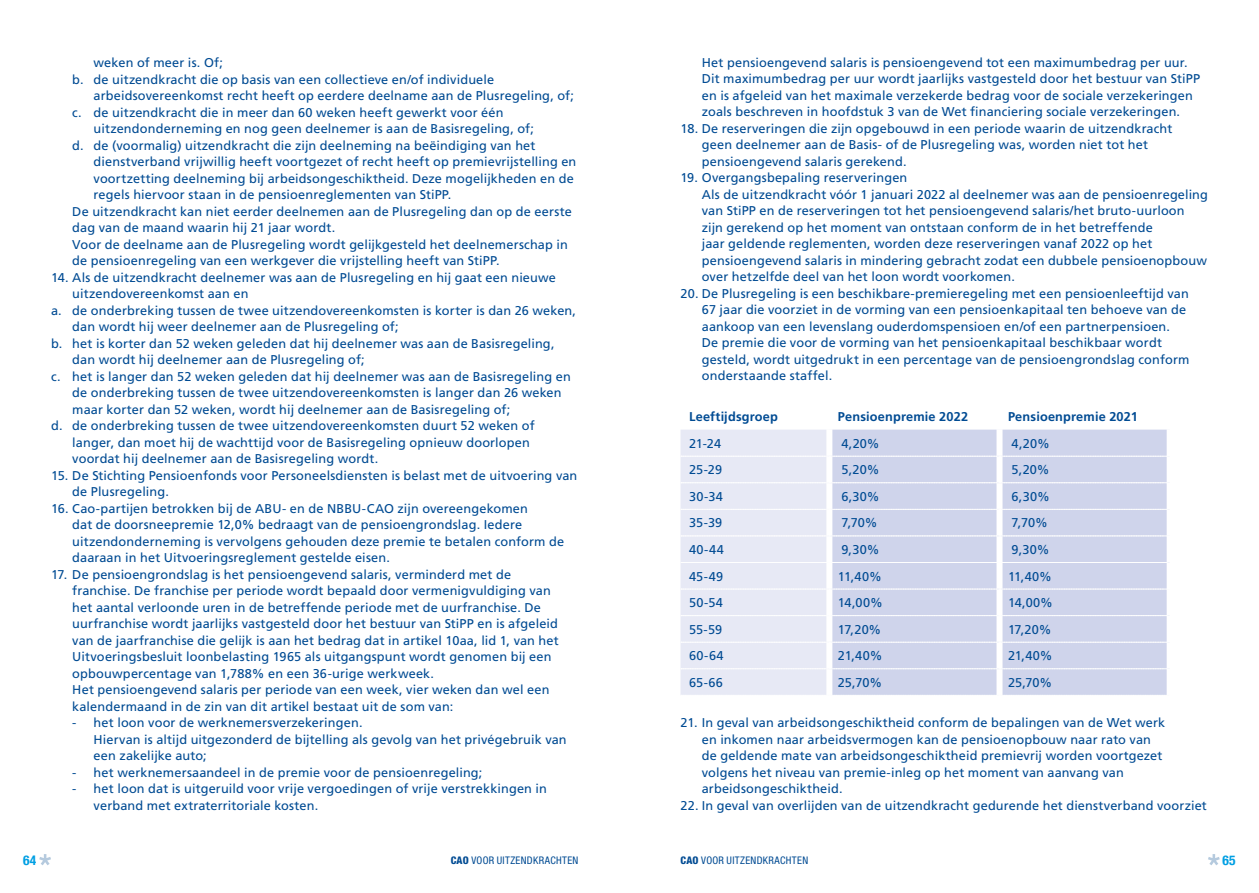
<style>
.page{position:relative;width:1259px;height:893px;background:#fff}
.page>*{position:absolute;margin:0;border:0;box-sizing:border-box;transform-origin:0 0}
.t1{font:700 condensed 13.5px "Helvetica Neue";color:#009fe3}
.t2{font:12.75px/16.5px "Frutiger LT Std";letter-spacing:.01em;color:#004b93}
.t3{font:700 12.75px "Frutiger LT Std";letter-spacing:.015em;color:#004b93}
.t4{font:condensed 10.5px "Helvetica Neue LT Pro";letter-spacing:.03em;color:#004b93}
.s1{font-weight:800}
</style>
<div class="page">
<svg style="left:1208px;top:854px;width:11px;height:11px"></svg>
<svg style="left:39px;top:854px;width:12px;height:11px"></svg>
<svg style="left:680px;top:430px;width:489px;height:265px;background:#d9dcef"></svg>
<p class="t2" style="left:94px;top:54px;width:131px">weken of meer is. Of;</p>
<p class="t2" style="left:72px;top:71px;width:423px">b. de uitzendkracht die op basis van een collectieve en/of individuele</p>
<p class="t2" style="left:94px;top:87px;width:482px">arbeidsovereenkomst recht heeft op eerdere deelname aan de Plusregeling, of;</p>
<p class="t2" style="left:72px;top:104px;width:433px">c. de uitzendkracht die in meer dan 60 weken heeft gewerkt voor één</p>
<p class="t2" style="left:94px;top:120px;width:442px">uitzendonderneming en nog geen deelnemer is aan de Basisregeling, of;</p>
<p class="t2" style="left:72px;top:137px;width:465px">d. de (voormalig) uitzendkracht die zijn deelneming na beëindiging van het</p>
<p class="t2" style="left:94px;top:153px;width:484px">dienstverband vrijwillig heeft voortgezet of recht heeft op premievrijstelling en</p>
<p class="t2" style="left:94px;top:170px;width:481px">voortzetting deelneming bij arbeidsongeschiktheid. Deze mogelijkheden en de</p>
<p class="t2" style="left:94px;top:186px;width:359px">regels hiervoor staan in de pensioenreglementen van StiPP.</p>
<p class="t2" style="left:72px;top:203px;width:501px">De uitzendkracht kan niet eerder deelnemen aan de Plusregeling dan op de eerste</p>
<p class="t2" style="left:72px;top:219px;width:264px">dag van de maand waarin hij 21 jaar wordt.</p>
<p class="t2" style="left:72px;top:236px;width:497px">Voor de deelname aan de Plusregeling wordt gelijkgesteld het deelnemerschap in</p>
<p class="t2" style="left:72px;top:252px;width:429px">de pensioenregeling van een werkgever die vrijstelling heeft van StiPP.</p>
<p class="t2" style="left:51px;top:269px;width:506px">14. Als de uitzendkracht deelnemer was aan de Plusregeling en hij gaat een nieuwe</p>
<p class="t2" style="left:72px;top:285px;width:178px">uitzendovereenkomst aan en</p>
<p class="t2" style="left:51px;top:302px;width:526px">a. de onderbreking tussen de twee uitzendovereenkomsten is korter is dan 26 weken,</p>
<p class="t2" style="left:72px;top:318px;width:328px">dan wordt hij weer deelnemer aan de Plusregeling of;</p>
<p class="t2" style="left:51px;top:335px;width:505px">b. het is korter dan 52 weken geleden dat hij deelnemer was aan de Basisregeling,</p>
<p class="t2" style="left:72px;top:351px;width:294px">dan wordt hij deelnemer aan de Plusregeling of;</p>
<p class="t2" style="left:51px;top:368px;width:521px">c. het is langer dan 52 weken geleden dat hij deelnemer was aan de Basisregeling en</p>
<p class="t2" style="left:72px;top:384px;width:491px">de onderbreking tussen de twee uitzendovereenkomsten is langer dan 26 weken</p>
<p class="t2" style="left:72px;top:401px;width:439px">maar korter dan 52 weken, wordt hij deelnemer aan de Basisregeling of;</p>
<p class="t2" style="left:51px;top:417px;width:485px">d. de onderbreking tussen de twee uitzendovereenkomsten duurt 52 weken of</p>
<p class="t2" style="left:72px;top:434px;width:459px">langer, dan moet hij de wachttijd voor de Basisregeling opnieuw doorlopen</p>
<p class="t2" style="left:72px;top:450px;width:307px">voordat hij deelnemer aan de Basisregeling wordt.</p>
<p class="t2" style="left:72px;top:467px;width:506px;text-indent:-21px">15. De Stichting Pensioenfonds voor Personeelsdiensten is belast met de uitvoering van de Plusregeling.</p>
<p class="t2" style="left:72px;top:500px;width:493px;text-indent:-21px">16. Cao-partijen betrokken bij de ABU- en de NBBU-CAO zijn overeengekomen<br>dat de doorsneepremie 12,0% bedraagt van de pensioengrondslag. Iedere uitzendonderneming is vervolgens gehouden deze premie te betalen conform de daaraan in het Uitvoeringsreglement gestelde eisen.</p>
<p class="t2" style="left:72px;top:566px;width:488px;text-indent:-21px">17. De pensioengrondslag is het pensioengevend salaris, verminderd met de franchise. De franchise per periode wordt bepaald door vermenigvuldiging van het aantal verloonde uren in de betreffende periode met de uurfranchise. De uurfranchise wordt jaarlijks vastgesteld door het bestuur van StiPP en is afgeleid van de jaarfranchise die gelijk is aan het bedrag dat in artikel 10aa, lid 1, van het Uitvoeringsbesluit loonbelasting 1965 als uitgangspunt wordt genomen bij een opbouwpercentage van 1,788% en een 36-urige werkweek.<br>Het pensioengevend salaris per periode van een week, vier weken dan wel een kalendermaand in de zin van dit artikel bestaat uit de som van:</p>
<p class="t2" style="left:94px;top:714px;width:474px;text-indent:-21px">- het loon voor de werknemersverzekeringen.<br>Hiervan is altijd uitgezonderd de bijtelling als gevolg van het privégebruik van een zakelijke auto;</p>
<p class="t2" style="left:72px;top:764px;width:411px">- het werknemersaandeel in de premie voor de pensioenregeling;</p>
<p class="t2" style="left:94px;top:780px;width:455px;text-indent:-21px">- het loon dat is uitgeruild voor vrije vergoedingen of vrije verstrekkingen in verband met extraterritoriale kosten.</p>
<p class="t2" style="left:702px;top:54px;width:500px">Het pensioengevend salaris is pensioengevend tot een maximumbedrag per uur.<br>Dit maximumbedrag per uur wordt jaarlijks vastgesteld door het bestuur van StiPP en is afgeleid van het maximale verzekerde bedrag voor de sociale verzekeringen zoals beschreven in hoofdstuk 3 van de Wet financiering sociale verzekeringen.</p>
<p class="t2" style="left:702px;top:120px;width:472px;text-indent:-21px">18. De reserveringen die zijn opgebouwd in een periode waarin de uitzendkracht geen deelnemer aan de Basis- of de Plusregeling was, worden niet tot het pensioengevend salaris gerekend.</p>
<p class="t2" style="left:702px;top:170px;width:508px;text-indent:-21px">19. Overgangsbepaling reserveringen<br>Als de uitzendkracht vóór 1 januari 2022 al deelnemer was aan de pensioenregeling van StiPP en de reserveringen tot het pensioengevend salaris/het bruto-uurloon zijn gerekend op het moment van ontstaan conform de in het betreffende<br>jaar geldende reglementen, worden deze reserveringen vanaf 2022 op het pensioengevend salaris in mindering gebracht zodat een dubbele pensioenopbouw over hetzelfde deel van het loon wordt voorkomen.</p>
<p class="t2" style="left:702px;top:285px;width:489px;text-indent:-21px">20. De Plusregeling is een beschikbare-premieregeling met een pensioenleeftijd van 67 jaar die voorziet in de vorming van een pensioenkapitaal ten behoeve van de aankoop van een levenslang ouderdomspensioen en/of een partnerpensioen.<br>De premie die voor de vorming van het pensioenkapitaal beschikbaar wordt gesteld, wordt uitgedrukt in een percentage van de pensioengrondslag conform onderstaande staffel.</p>
<p class="t3" style="left:689px;top:409px;width:90px">Leeftijdsgroep</p>
<p class="t3" style="left:838px;top:409px;width:132px">Pensioenpremie 2022</p>
<p class="t3" style="left:1008px;top:409px;width:131px">Pensioenpremie 2021</p>
<p class="t2" style="left:689px;top:435px;width:34px">21-24</p>
<p class="t2" style="left:841px;top:435px;width:40px">4,20%</p>
<p class="t2" style="left:1011px;top:435px;width:40px">4,20%</p>
<p class="t2" style="left:689px;top:462px;width:35px">25-29</p>
<p class="t2" style="left:841px;top:462px;width:40px">5,20%</p>
<p class="t2" style="left:1011px;top:462px;width:40px">5,20%</p>
<p class="t2" style="left:689px;top:488px;width:35px">30-34</p>
<p class="t2" style="left:841px;top:488px;width:40px">6,30%</p>
<p class="t2" style="left:1011px;top:488px;width:40px">6,30%</p>
<p class="t2" style="left:689px;top:515px;width:35px">35-39</p>
<p class="t2" style="left:841px;top:515px;width:38px">7,70%</p>
<p class="t2" style="left:1011px;top:515px;width:38px">7,70%</p>
<p class="t2" style="left:689px;top:541px;width:36px">40-44</p>
<p class="t2" style="left:841px;top:541px;width:39px">9,30%</p>
<p class="t2" style="left:1011px;top:541px;width:39px">9,30%</p>
<p class="t2" style="left:689px;top:568px;width:36px">45-49</p>
<p class="t2" style="left:838px;top:568px;width:45px">11,40%</p>
<p class="t2" style="left:1008px;top:568px;width:45px">11,40%</p>
<p class="t2" style="left:689px;top:594px;width:36px">50-54</p>
<p class="t2" style="left:838px;top:594px;width:46px">14,00%</p>
<p class="t2" style="left:1008px;top:594px;width:46px">14,00%</p>
<p class="t2" style="left:689px;top:621px;width:35px">55-59</p>
<p class="t2" style="left:838px;top:621px;width:45px">17,20%</p>
<p class="t2" style="left:1008px;top:621px;width:45px">17,20%</p>
<p class="t2" style="left:689px;top:648px;width:36px">60-64</p>
<p class="t2" style="left:838px;top:648px;width:46px">21,40%</p>
<p class="t2" style="left:1008px;top:648px;width:46px">21,40%</p>
<p class="t2" style="left:689px;top:674px;width:35px">65-66</p>
<p class="t2" style="left:838px;top:674px;width:46px">25,70%</p>
<p class="t2" style="left:1008px;top:674px;width:46px">25,70%</p>
<p class="t2" style="left:702px;top:714px;width:465px;text-indent:-21px">21. In geval van arbeidsongeschiktheid conform de bepalingen van de Wet werk en inkomen naar arbeidsvermogen kan de pensioenopbouw naar rato van de geldende mate van arbeidsongeschiktheid premievrij worden voortgezet volgens het niveau van premie-inleg op het moment van aanvang van arbeidsongeschiktheid.</p>
<p class="t2" style="left:680px;top:797px;width:528px">22. In geval van overlijden van de uitzendkracht gedurende het dienstverband voorziet</p>
<p class="t1" style="left:23px;top:849px;width:15px">64</p>
<p class="t4" style="left:451px;top:854px;width:129px"><span class="s1">CAO</span> VOOR UITZENDKRACHTEN</p>
<p class="t4" style="left:680px;top:854px;width:129px"><span class="s1">CAO</span> VOOR UITZENDKRACHTEN</p>
<p class="t1" style="left:1222px;top:849px;width:15px">65</p>
</div>
